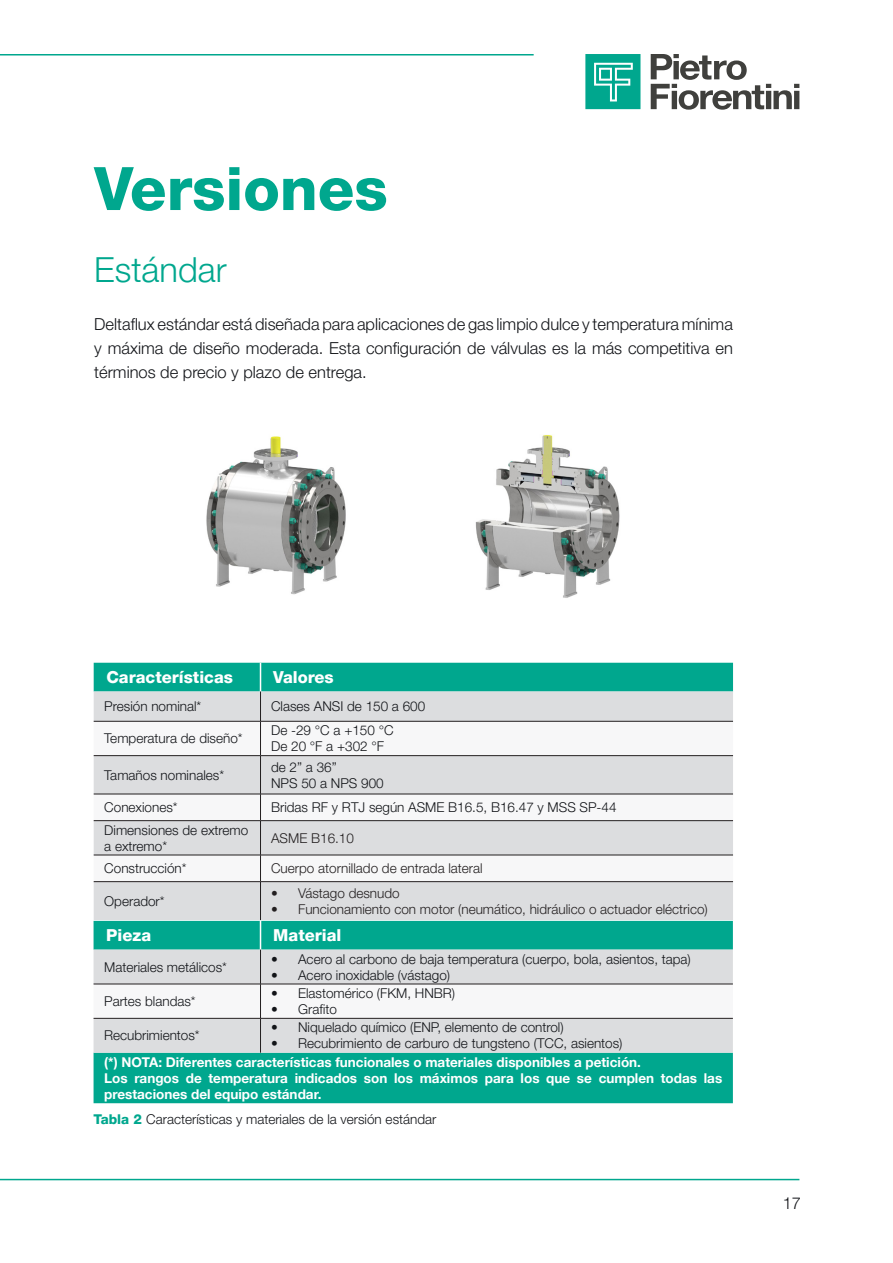
<style>
.page{position:relative;width:893px;height:1263px;background:#fff}
.page>*{position:absolute;margin:0;border:0;box-sizing:border-box;transform-origin:0 0}
.Titolo_Capitolo{font:800 60px "Helvetica Neue LT Pro";color:#00a78e}
.Testo{font:300 34.5px "Helvetica Neue LT Pro";color:#00a78e}
.Testo-2{font:300 16.5px/24px "Helvetica Neue LT Pro";color:#121418;text-align:justify}
.titoli_tabella_bianc{font:800 16.5px "Helvetica Neue LT Pro";color:#fff}
.testo_tabella{font:300 13.5px/16.2px "Helvetica Neue LT Pro";color:#121418}
.testo_tabella-2{font:700 13.5px/16.2px "Helvetica Neue LT Pro";color:#fff}
.testo_tabella-3{font:300 13.5px "Helvetica Neue LT Pro";color:#231f20}
.s1{font-weight:800;color:#00a78e}
</style>
<div class="page">
<hr style="left:0;top:54px;width:534px;height:2px;background:#00a78e">
<hr style="left:0;top:1179px;width:799px;height:1px;background:#00a78e">
<svg style="left:651px;top:54px;width:148px;height:56px"></svg>
<svg style="left:585px;top:54px;width:55px;height:55px;background:#27b49f"></svg>
<div style="left:94px;top:691px;width:639px;height:229px;background:#dcdddf"></div>
<svg style="left:94px;top:722px;width:639px;height:159px"></svg>
<div style="left:94px;top:663px;width:639px;height:28px;background:#00a78e"></div>
<hr style="left:260px;top:691px;width:1px;height:30px;background:#231f20">
<hr style="left:94px;top:721px;width:166px;height:1px;background:#231f20">
<hr style="left:260px;top:721px;width:473px;height:1px;background:#231f20">
<hr style="left:260px;top:721px;width:1px;height:34px;background:#231f20">
<hr style="left:94px;top:755px;width:166px;height:1px;background:#231f20">
<hr style="left:260px;top:755px;width:473px;height:1px;background:#231f20">
<hr style="left:260px;top:756px;width:1px;height:38px;background:#231f20">
<hr style="left:94px;top:794px;width:166px;height:1px;background:#231f20">
<hr style="left:260px;top:794px;width:473px;height:1px;background:#231f20">
<svg style="left:260px;top:794px;width:1px;height:26px"></svg>
<hr style="left:94px;top:820px;width:166px;height:1px;background:#231f20">
<hr style="left:260px;top:820px;width:473px;height:1px;background:#231f20">
<hr style="left:260px;top:821px;width:1px;height:34px;background:#231f20">
<hr style="left:94px;top:855px;width:166px;height:1px;background:#231f20">
<hr style="left:260px;top:855px;width:473px;height:1px;background:#231f20">
<svg style="left:260px;top:855px;width:1px;height:26px"></svg>
<hr style="left:94px;top:881px;width:166px;height:1px;background:#231f20">
<hr style="left:260px;top:881px;width:473px;height:1px;background:#231f20">
<hr style="left:260px;top:882px;width:1px;height:38px;background:#231f20">
<div style="left:94px;top:921px;width:639px;height:182px;background:#00a78e"></div>
<div style="left:94px;top:950px;width:639px;height:103px;background:#dcdddf"></div>
<svg style="left:94px;top:985px;width:639px;height:33px"></svg>
<svg style="left:260px;top:921px;width:1px;height:29px"></svg>
<hr style="left:260px;top:950px;width:1px;height:34px;background:#231f20">
<hr style="left:94px;top:984px;width:166px;height:1px;background:#231f20">
<hr style="left:260px;top:984px;width:473px;height:1px;background:#231f20">
<hr style="left:260px;top:984px;width:1px;height:34px;background:#231f20">
<hr style="left:94px;top:1018px;width:166px;height:1px;background:#231f20">
<hr style="left:260px;top:1018px;width:473px;height:1px;background:#231f20">
<hr style="left:260px;top:1018px;width:1px;height:35px;background:#231f20">
<img style="left:475px;top:435px;width:145px;height:163px">
<img style="left:206px;top:436px;width:140px;height:159px">
<p class="Titolo_Capitolo" style="left:94px;top:153px;width:295px">Versiones</p>
<p class="Testo" style="left:94px;top:249px;width:134px">Estándar</p>
<p class="Testo-2" style="left:94px;top:312px;width:640px">Deltaflux estándar está diseñada para aplicaciones de gas limpio dulce y temperatura mínima y máxima de diseño moderada. Esta configuración de válvulas es la más competitiva en términos de precio y plazo de entrega.</p>
<p class="titoli_tabella_bianc" style="left:106px;top:667px;width:128px">Características</p>
<p class="titoli_tabella_bianc" style="left:273px;top:667px;width:62px">Valores</p>
<p class="testo_tabella" style="left:104px;top:698px;width:99px">Presión nominal*</p>
<p class="testo_tabella" style="left:271px;top:698px;width:156px">Clases ANSI de 150 a 600</p>
<p class="testo_tabella" style="left:104px;top:730px;width:140px">Temperatura de diseño*</p>
<p class="testo_tabella" style="left:271px;top:722px;width:124px">De -29 °C a +150 °C</p>
<p class="testo_tabella" style="left:271px;top:738px;width:114px">De 20 °F a +302 °F</p>
<p class="testo_tabella" style="left:104px;top:766px;width:121px">Tamaños nominales*</p>
<p class="testo_tabella" style="left:271px;top:758px;width:67px">de 2” a 36”</p>
<p class="testo_tabella" style="left:271px;top:774px;width:114px">NPS 50 a NPS 900</p>
<p class="testo_tabella" style="left:104px;top:799px;width:75px">Conexiones*</p>
<p class="testo_tabella" style="left:271px;top:799px;width:347px">Bridas RF y RTJ según ASME B16.5, B16.47 y MSS SP-44</p>
<p class="testo_tabella" style="left:104px;top:821px;width:146px">Dimensiones de extremo a extremo*</p>
<p class="testo_tabella-3" style="left:271px;top:829px;width:84px">ASME B16.10</p>
<p class="testo_tabella" style="left:104px;top:860px;width:84px">Construcción*</p>
<p class="testo_tabella-3" style="left:271px;top:860px;width:213px">Cuerpo atornillado de entrada lateral</p>
<p class="testo_tabella" style="left:104px;top:892px;width:62px">Operador*</p>
<p class="testo_tabella-3" style="left:271px;top:884px;width:130px">• Vástago desnudo</p>
<p class="testo_tabella-3" style="left:271px;top:901px;width:438px">• Funcionamiento con motor (neumático, hidráulico o actuador eléctrico)</p>
<p class="titoli_tabella_bianc" style="left:106px;top:925px;width:46px">Pieza</p>
<p class="titoli_tabella_bianc" style="left:273px;top:925px;width:70px">Material</p>
<p class="testo_tabella" style="left:104px;top:958px;width:124px">Materiales metálicos*</p>
<p class="testo_tabella" style="left:271px;top:950px;width:421px">• Acero al carbono de baja temperatura (cuerpo, bola, asientos, tapa)</p>
<p class="testo_tabella" style="left:271px;top:966px;width:181px">• Acero inoxidable (vástago)</p>
<p class="testo_tabella" style="left:104px;top:993px;width:93px">Partes blandas*</p>
<p class="testo_tabella" style="left:271px;top:985px;width:186px">• Elastomérico (FKM, HNBR)</p>
<p class="testo_tabella" style="left:271px;top:1001px;width:67px">• Grafito</p>
<p class="testo_tabella" style="left:271px;top:1019px;width:294px">• Niquelado químico (ENP, elemento de control)</p>
<p class="testo_tabella" style="left:271px;top:1035px;width:353px">• Recubrimiento de carburo de tungsteno (TCC, asientos)</p>
<p class="testo_tabella-2" style="left:104px;top:1053px;width:538px">(*) NOTA: Diferentes características funcionales o materiales disponibles a petición.</p>
<p class="testo_tabella-2" style="left:104px;top:1069px;width:620px">Los rangos de temperatura indicados son los máximos para los que se cumplen todas las prestaciones del equipo estándar.</p>
<p class="testo_tabella" style="left:104px;top:1027px;width:97px">Recubrimientos*</p>
<p class="testo_tabella" style="left:94px;top:1110px;width:344px"><span class="s1">Tabla 2</span> Características y materiales de la versión estándar</p>
<p class="Testo-2" style="left:783px;top:1191px;width:20px">17</p>
</div>
